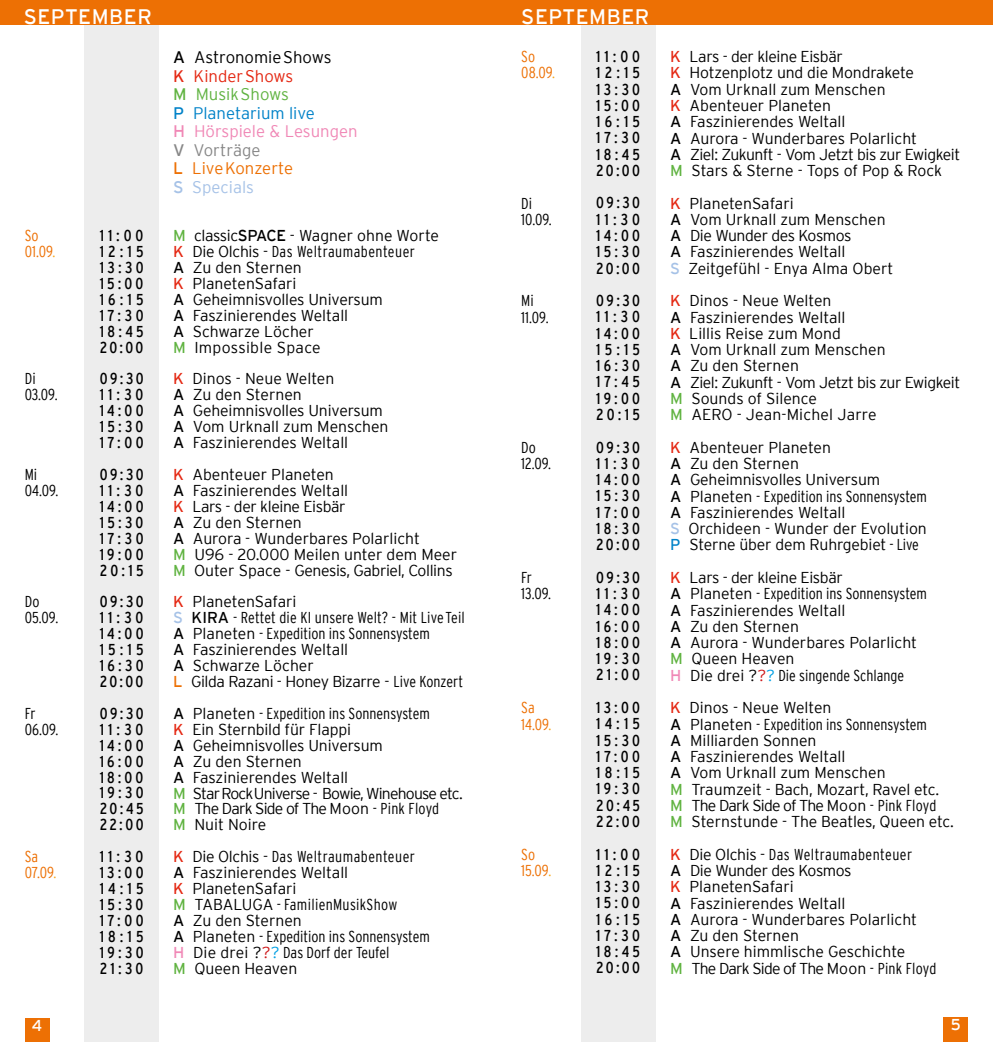
<style>
.page{position:relative;width:993px;height:1042px;background:#fff}
.page>*{position:absolute;margin:0;border:0;box-sizing:border-box;transform-origin:0 0}
.t1{font:21px "Interstate";letter-spacing:.025em;color:#fff}
.t2{font:300 16.8px/18.6px "Interstate";color:#f088b6}
.t3{font:300 15.75px/16.3px "Interstate";letter-spacing:-.005em;color:#000}
.t4{font:condensed 15.75px/16.3px "Interstate";letter-spacing:.2em;color:#000;text-align:justify}
.t5{font:300 condensed 15.75px/15.9px "Interstate";color:#000}
.t6{font:300 condensed 15.75px/16.3px "Interstate";color:#ed7004}
.t7{font:15.75px "Interstate";color:#fff}
.s1{color:#f7a618}
.s2{font-weight:400;color:#000}
.s3{color:#000}
.s4{font-weight:400;color:#e42813}
.s5{color:#e42813}
.s6{font-weight:400;color:#60b341}
.s7{color:#60b341}
.s8{font-weight:400;color:#0082c8}
.s9{color:#0082c8}
.s10{font-weight:400}
.s11{font-weight:400;color:#878787}
.s12{color:#878787}
.s13{font-weight:400;color:#ed7004}
.s14{color:#ed7004}
.s15{font-weight:400;color:#a6c2e7}
.s16{color:#a6c2e7}
.s17{font-stretch:condensed}
.s18{font-weight:400;color:#f088b6}
.s19{color:#cd1719}
.s20{color:#009fe3}
</style>
<div class="page">
<div style="left:943px;top:1017px;width:24px;height:25px;background:#ed7004"></div>
<div style="left:25px;top:1019px;width:25px;height:23px;background:#ed7004"></div>
<div style="left:84px;top:0;width:75px;height:1042px;background:#ededed"></div>
<div style="left:580px;top:0;width:75px;height:1042px;background:#ededed"></div>
<div style="left:0;top:0;width:992px;height:25px;background:#ed7004"></div>
<h1 class="t1" style="left:24px;top:5px;width:130px">SEPTEMBER</h1>
<h1 class="t1" style="left:521px;top:5px;width:130px">SEPTEMBER</h1>
<p class="t6" style="left:25px;top:227px;width:32px">So<br>01.09<span class="s1">.</span></p>
<p class="t5" style="left:25px;top:371px;width:34px">Di<br>03.09.</p>
<p class="t5" style="left:25px;top:466px;width:35px">Mi<br>04.09.</p>
<p class="t5" style="left:25px;top:594px;width:35px">Do<br>05.09.</p>
<p class="t5" style="left:25px;top:705px;width:35px">Fr<br>06.09.</p>
<p class="t6" style="left:25px;top:848px;width:33px">Sa<br>07.09<span class="s1">.</span></p>
<p class="t4" style="left:100px;top:227px;width:45px">11:00<br>12:15<br>13:30<br>15:00<br>16:15<br>17:30<br>18:45<br>20:00</p>
<p class="t4" style="left:100px;top:371px;width:45px">09:30<br>11:30<br>14:00<br>15:30<br>17:00</p>
<p class="t4" style="left:100px;top:466px;width:45px">09:30<br>11:30<br>14:00<br>15:30<br>17:30<br>19:00<br>20:15</p>
<p class="t4" style="left:100px;top:594px;width:45px">09:30<br>11:30<br>14:00<br>15:15<br>16:30<br>20:00</p>
<p class="t4" style="left:100px;top:705px;width:45px">09:30<br>11:30<br>14:00<br>16:00<br>18:00<br>19:30<br>20:45<br>22:00</p>
<p class="t4" style="left:100px;top:848px;width:45px">11:30<br>13:00<br>14:15<br>15:30<br>17:00<br>18:15<br>19:30<br>21:30</p>
<p class="t2" style="left:173px;top:48px;width:186px"><span class="s2">A</span> <span class="s3">Astronomie Shows<br></span><span class="s4">K</span> <span class="s5">Kinder Shows<br></span><span class="s6">M</span> <span class="s7">Musik Shows<br></span><span class="s8">P</span> <span class="s9">Planetarium live<br></span><span class="s10">H</span> Hörspiele &amp; Lesungen<br><span class="s11">V</span> <span class="s12">Vorträge<br></span><span class="s13">L</span> <span class="s14">Live Konzerte<br></span><span class="s15">S</span> <span class="s16">Specials</span></p>
<p class="t6" style="left:521px;top:48px;width:35px">So<br>08.09<span class="s1">.</span></p>
<p class="t5" style="left:521px;top:195px;width:32px">Di<br>10.09.</p>
<p class="t3" style="left:173px;top:227px;width:267px"><span class="s6">M</span> classic<span class="s10">SPACE</span> - Wagner ohne Worte<br><span class="s4">K</span> Die Olchis - <span class="s17">Das Weltraumabenteuer<br></span><span class="s10">A</span> Zu den Sternen<br><span class="s4">K</span> PlanetenSafari<br><span class="s10">A</span> Geheimnisvolles Universum<br><span class="s10">A</span> Faszinierendes Weltall<br><span class="s10">A</span> Schwarze Löcher<br><span class="s6">M</span> Impossible Space</p>
<p class="t3" style="left:173px;top:371px;width:217px"><span class="s4">K</span> Dinos - Neue Welten<br><span class="s10">A</span> Zu den Sternen<br><span class="s10">A</span> Geheimnisvolles Universum<br><span class="s10">A</span> Vom Urknall zum Menschen<br><span class="s10">A</span> Faszinierendes Weltall</p>
<p class="t3" style="left:173px;top:466px;width:285px"><span class="s4">K</span> Abenteuer Planeten<br><span class="s10">A</span> Faszinierendes Weltall<br><span class="s4">K</span> Lars - der kleine Eisbär<br><span class="s10">A</span> Zu den Sternen<br><span class="s10">A</span> Aurora - Wunderbares Polarlicht<br><span class="s6">M</span> U96 - 20.000 Meilen unter dem Meer<br><span class="s6">M</span> Outer Space - Genesis, Gabriel, Collins</p>
<p class="t3" style="left:173px;top:594px;width:293px"><span class="s4">K</span> PlanetenSafari<br><span class="s15">S</span> <span class="s10">KIRA</span> <span class="s17">- Rettet die KI unsere Welt? - Mit LiveTeil<br></span><span class="s10">A</span> Planeten <span class="s17">- Expedition ins Sonnensystem<br></span><span class="s10">A</span> Faszinierendes Weltall<br><span class="s10">A</span> Schwarze Löcher<br><span class="s13">L</span> Gilda Razani - Honey Bizarre - <span class="s17">Live Konzert</span></p>
<p class="t3" style="left:173px;top:705px;width:291px"><span class="s10">A</span> Planeten <span class="s17">- Expedition ins Sonnensystem<br></span><span class="s4">K</span> Ein Sternbild für Flappi<br><span class="s10">A</span> Geheimnisvolles Universum<br><span class="s10">A</span> Zu den Sternen<br><span class="s10">A</span> Faszinierendes Weltall<br><span class="s6">M</span> Star Rock Universe - Bowie, Winehouse etc.<br><span class="s6">M</span> The Dark Side of The Moon <span class="s17">- Pink Floyd<br></span><span class="s6">M</span> Nuit Noire</p>
<p class="t3" style="left:173px;top:848px;width:258px"><span class="s4">K</span> Die Olchis - <span class="s17">Das Weltraumabenteuer<br></span><span class="s10">A</span> Faszinierendes Weltall<br><span class="s4">K</span> PlanetenSafari<br><span class="s6">M</span> TABALUGA <span class="s17">- FamilienMusikShow<br></span><span class="s10">A</span> Zu den Sternen<br><span class="s10">A</span> Planeten <span class="s17">- Expedition ins Sonnensystem<br></span><span class="s18">H</span> Die drei ?<span class="s19">?</span><span class="s20">?</span> <span class="s17">Das Dorf der Teufel<br></span><span class="s6">M</span> Queen Heaven</p>
<p class="t5" style="left:521px;top:293px;width:29px">Mi<br>11.09.</p>
<p class="t5" style="left:521px;top:439px;width:31px">Do<br>12.09.</p>
<p class="t5" style="left:521px;top:569px;width:31px">Fr<br>13.09.</p>
<p class="t6" style="left:521px;top:699px;width:32px">Sa<br>14.09<span class="s1">.</span></p>
<p class="t6" style="left:521px;top:846px;width:31px">So<br>15.09<span class="s1">.</span></p>
<p class="t4" style="left:596px;top:48px;width:45px">11:00<br>12:15<br>13:30<br>15:00<br>16:15<br>17:30<br>18:45<br>20:00</p>
<p class="t4" style="left:596px;top:195px;width:45px">09:30<br>11:30<br>14:00<br>15:30<br>20:00</p>
<p class="t4" style="left:596px;top:292px;width:45px">09:30<br>11:30<br>14:00<br>15:15<br>16:30<br>17:45<br>19:00<br>20:15</p>
<p class="t4" style="left:596px;top:439px;width:45px">09:30<br>11:30<br>14:00<br>15:30<br>17:00<br>18:30<br>20:00</p>
<p class="t4" style="left:596px;top:569px;width:45px">09:30<br>11:30<br>14:00<br>16:00<br>18:00<br>19:30<br>21:00</p>
<p class="t4" style="left:596px;top:699px;width:45px">13:00<br>14:15<br>15:30<br>17:00<br>18:15<br>19:30<br>20:45<br>22:00</p>
<p class="t4" style="left:596px;top:845px;width:45px">11:00<br>12:15<br>13:30<br>15:00<br>16:15<br>17:30<br>18:45<br>20:00</p>
<p class="t3" style="left:670px;top:48px;width:291px"><span class="s4">K</span> Lars - der kleine Eisbär<br><span class="s4">K</span> Hotzenplotz und die Mondrakete<br><span class="s10">A</span> Vom Urknall zum Menschen<br><span class="s4">K</span> Abenteuer Planeten<br><span class="s10">A</span> Faszinierendes Weltall<br><span class="s10">A</span> Aurora - Wunderbares Polarlicht<br><span class="s10">A</span> Ziel: Zukunft - Vom Jetzt bis zur Ewigkeit<br><span class="s6">M</span> Stars &amp; Sterne - Tops of Pop &amp; Rock</p>
<p class="t3" style="left:670px;top:195px;width:224px"><span class="s4">K</span> PlanetenSafari<br><span class="s10">A</span> Vom Urknall zum Menschen<br><span class="s10">A</span> Die Wunder des Kosmos<br><span class="s10">A</span> Faszinierendes Weltall<br><span class="s15">S</span> Zeitgefühl - Enya Alma Obert</p>
<p class="t3" style="left:670px;top:292px;width:291px"><span class="s4">K</span> Dinos - Neue Welten<br><span class="s10">A</span> Faszinierendes Weltall<br><span class="s4">K</span> Lillis Reise zum Mond<br><span class="s10">A</span> Vom Urknall zum Menschen<br><span class="s10">A</span> Zu den Sternen<br><span class="s10">A</span> Ziel: Zukunft - Vom Jetzt bis zur Ewigkeit<br><span class="s6">M</span> Sounds of Silence<br><span class="s6">M</span> AERO - Jean-Michel Jarre</p>
<p class="t3" style="left:670px;top:439px;width:258px"><span class="s4">K</span> Abenteuer Planeten<br><span class="s10">A</span> Zu den Sternen<br><span class="s10">A</span> Geheimnisvolles Universum<br><span class="s10">A</span> Planeten <span class="s17">- Expedition ins Sonnensystem<br></span><span class="s10">A</span> Faszinierendes Weltall<br><span class="s15">S</span> Orchideen - Wunder der Evolution<br><span class="s8">P</span> Sterne über dem Ruhrgebiet <span class="s17">- Live</span></p>
<p class="t3" style="left:670px;top:569px;width:258px"><span class="s4">K</span> Lars - der kleine Eisbär<br><span class="s10">A</span> Planeten <span class="s17">- Expedition ins Sonnensystem<br></span><span class="s10">A</span> Faszinierendes Weltall<br><span class="s10">A</span> Zu den Sternen<br><span class="s10">A</span> Aurora - Wunderbares Polarlicht<br><span class="s6">M</span> Queen Heaven<br><span class="s18">H</span> Die drei ?<span class="s19">?</span><span class="s20">?</span> <span class="s17">Die singende Schlange</span></p>
<p class="t3" style="left:670px;top:699px;width:285px"><span class="s4">K</span> Dinos - Neue Welten<br><span class="s10">A</span> Planeten <span class="s17">- Expedition ins Sonnensystem<br></span><span class="s10">A</span> Milliarden Sonnen<br><span class="s10">A</span> Faszinierendes Weltall<br><span class="s10">A</span> Vom Urknall zum Menschen<br><span class="s6">M</span> Traumzeit - Bach, Mozart, Ravel etc.<br><span class="s6">M</span> The Dark Side of The Moon <span class="s17">- Pink Floyd<br></span><span class="s6">M</span> Sternstunde - The Beatles, Queen etc.</p>
<p class="t3" style="left:670px;top:846px;width:267px"><span class="s4">K</span> Die Olchis - <span class="s17">Das Weltraumabenteuer<br></span><span class="s10">A</span> Die Wunder des Kosmos<br><span class="s4">K</span> PlanetenSafari<br><span class="s10">A</span> Faszinierendes Weltall<br><span class="s10">A</span> Aurora - Wunderbares Polarlicht<br><span class="s10">A</span> Zu den Sternen<br><span class="s10">A</span> Unsere himmlische Geschichte<br><span class="s6">M</span> The Dark Side of The Moon <span class="s17">- Pink Floyd</span></p>
<p class="t7" style="left:32px;top:1017px;width:12px">4</p>
<p class="t7" style="left:950px;top:1015px;width:12px">5</p>
</div>
